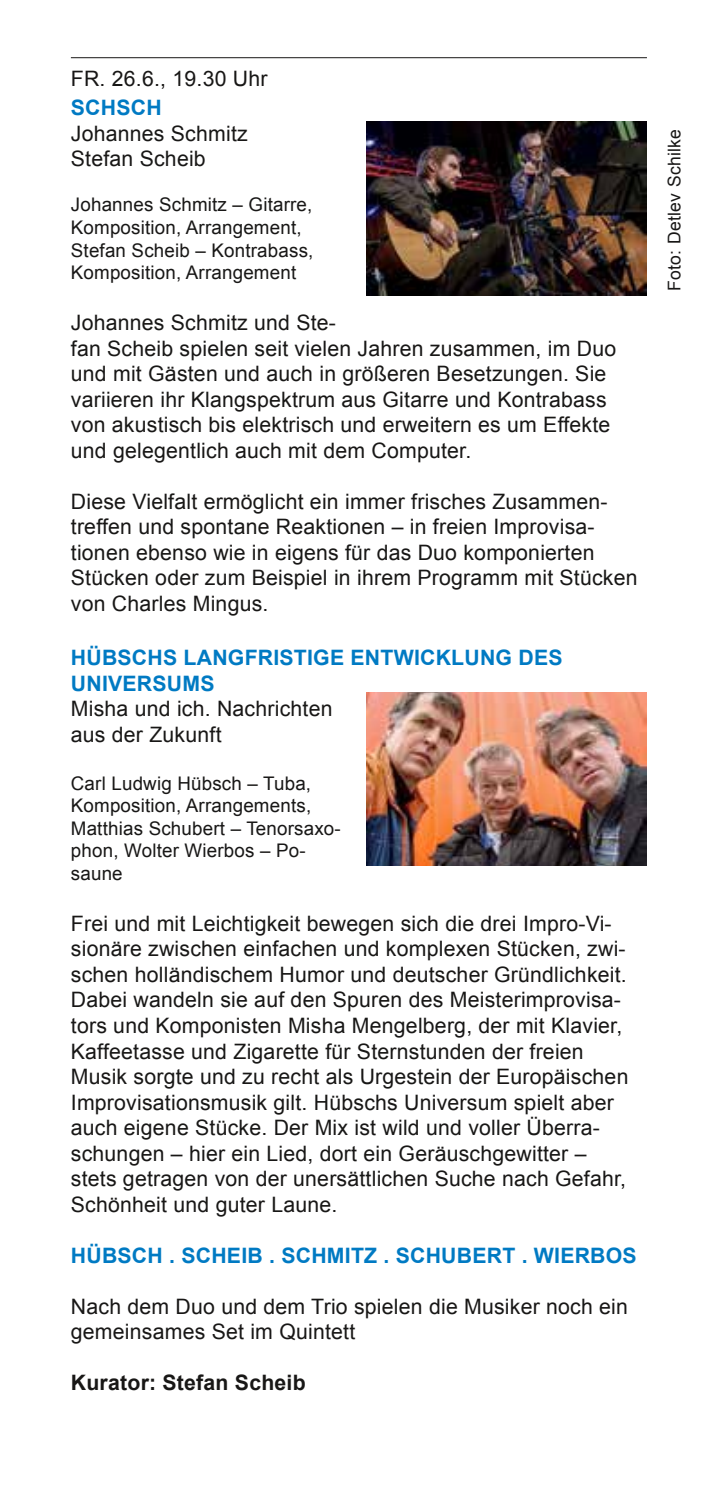
<style>
.page{position:relative;width:709px;height:1489px;background:#fff}
.page>*{position:absolute;margin:0;border:0;box-sizing:border-box;transform-origin:0 0}
.t1{font:21.25px/25.5px "Arial";letter-spacing:.01em;color:#181716}
.t2{font:700 21.25px/25.5px "Arial";letter-spacing:.01em;color:#007ac3}
.t3{font:700 21.25px "Arial";letter-spacing:.01em;color:#181716}
.t4{font:18.75px/22.5px "Arial";letter-spacing:.01em;color:#181716}
.t5{font:17.5px "Arial";letter-spacing:.02em;color:#181716}
</style>
<div class="page">
<hr style="left:71px;top:57px;width:576px;height:1px;background:#181716">
<img style="left:367px;top:122px;width:280px;height:173px">
<img style="left:367px;top:692px;width:280px;height:173px">
<p class="t1" style="left:71px;top:66px;width:198px">FR. 26.6., 19.30 Uhr</p>
<p class="t2" style="left:71px;top:96px;width:92px">SCHSCH</p>
<p class="t1" style="left:71px;top:121px;width:178px">Johannes Schmitz<br>Stefan Scheib</p>
<p class="t4" style="left:71px;top:194px;width:244px">Johannes Schmitz – Gitarre,<br>Komposition, Arrangement,<br>Stefan Scheib – Kontrabass,<br>Komposition, Arrangement</p>
<p class="t1" style="left:71px;top:310px;width:547px">Johannes Schmitz und Ste-<br>fan Scheib spielen seit vielen Jahren zusammen, im Duo und mit Gästen und auch in größeren Besetzungen. Sie variieren ihr Klangspektrum aus Gitarre und Kontrabass von akustisch bis elektrisch und erweitern es um Effekte und gelegentlich auch mit dem Computer.</p>
<p class="t1" style="left:71px;top:488px;width:568px">Diese Vielfalt ermöglicht ein immer frisches Zusammen&shy;treffen und spontane Reaktionen – in freien Improvisa&shy;tionen ebenso wie in eigens für das Duo komponierten Stücken oder zum Beispiel in ihrem Programm mit Stücken von Charles Mingus.</p>
<p class="t2" style="left:71px;top:645px;width:493px">HÜBSCHS LANGFRISTIGE ENTWICKLUNG DES<br>UNIVERSUMS</p>
<p class="t1" style="left:71px;top:696px;width:263px">Misha und ich. Nachrichten aus der Zukunft</p>
<p class="t4" style="left:71px;top:772px;width:271px">Carl Ludwig Hübsch – Tuba,<br>Komposition, Arrangements,<br>Matthias Schubert – Tenorsaxo&shy;phon, Wolter Wierbos – Po&shy;saune</p>
<p class="t1" style="left:71px;top:910px;width:559px">Frei und mit Leichtigkeit bewegen sich die drei Impro-Vi&shy;sionäre zwischen einfachen und komplexen Stücken, zwi&shy;schen holländischem Humor und deutscher Gründlichkeit.<br>Dabei wandeln sie auf den Spuren des Meisterimprovisa&shy;tors und Komponisten Misha Mengelberg, der mit Klavier, Kaffeetasse und Zigarette für Sternstunden der freien Musik sorgte und zu recht als Urgestein der Europäischen Improvisationsmusik gilt. Hübschs Universum spielt aber auch eigene Stücke. Der Mix ist wild und voller Überra&shy;schungen – hier ein Lied, dort ein Geräuschgewitter – stets getragen von der unersättlichen Suche nach Gefahr, Schönheit und guter Laune.</p>
<p class="t2" style="left:71px;top:1242px;width:567px">HÜBSCH . SCHEIB . SCHMITZ . SCHUBERT . WIERBOS</p>
<p class="t1" style="left:71px;top:1293px;width:558px">Nach dem Duo und dem Trio spielen die Musiker noch ein gemeinsames Set im Quintett</p>
<p class="t3" style="left:71px;top:1368px;width:236px">Kurator: Stefan Scheib</p>
<p class="t5" style="left:663px;top:291px;width:164px;rotate:-90deg">Foto: Detlev Schilke</p>
</div>
